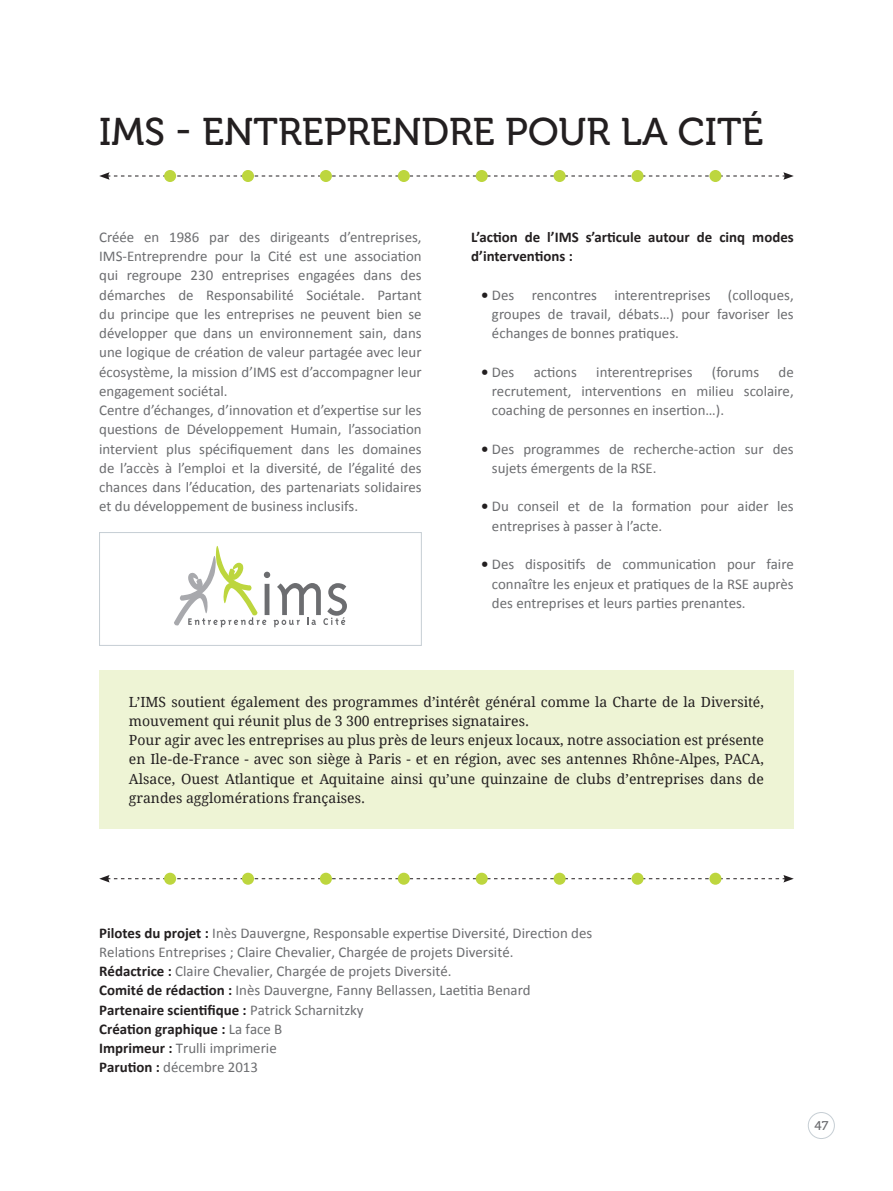
<style>
.page{position:relative;width:893px;height:1191px;background:#fff}
.page>*{position:absolute;margin:0;border:0;box-sizing:border-box;transform-origin:0 0}
.t1{font:38.5px "Museo 500";color:#231f20}
.t2{font:14.88px/19.2px "Calibri";color:#6c6d70}
.t3{font:700 14.88px/19.2px "Calibri";color:#231f20}
.t4{font:14px/19.2px "Droid Serif";color:#231f20}
.t5{font:12.6px "Museo 500";color:#6c6d70}
.s1{font-weight:700;color:#231f20}
</style>
<div class="page">
<div style="left:808px;top:1112px;width:27px;height:27px;border:1px solid #c6ced4;border-radius:50%"></div>
<svg style="left:174px;top:546px;width:173px;height:81px"></svg>
<div style="left:99px;top:532px;width:323px;height:114px;border:1px solid #c6ced4"></div>
<svg style="left:99px;top:172px;width:695px;height:8px"></svg>
<div style="left:320px;top:170px;width:12px;height:12px;background:#bdd63e;border-radius:50%"></div>
<div style="left:164px;top:170px;width:12px;height:12px;background:#bdd63e;border-radius:50%"></div>
<div style="left:398px;top:170px;width:12px;height:12px;background:#bdd63e;border-radius:50%"></div>
<div style="left:554px;top:170px;width:12px;height:12px;background:#bdd63e;border-radius:50%"></div>
<div style="left:242px;top:170px;width:12px;height:12px;background:#bdd63e;border-radius:50%"></div>
<div style="left:476px;top:170px;width:12px;height:12px;background:#bdd63e;border-radius:50%"></div>
<div style="left:631px;top:170px;width:13px;height:12px;background:#bdd63e;border-radius:50%"></div>
<div style="left:709px;top:170px;width:12px;height:12px;background:#bdd63e;border-radius:50%"></div>
<svg style="left:99px;top:875px;width:695px;height:7px"></svg>
<div style="left:320px;top:872px;width:12px;height:12px;background:#bdd63e;border-radius:50%"></div>
<div style="left:164px;top:872px;width:12px;height:12px;background:#bdd63e;border-radius:50%"></div>
<div style="left:398px;top:872px;width:12px;height:12px;background:#bdd63e;border-radius:50%"></div>
<div style="left:554px;top:872px;width:12px;height:12px;background:#bdd63e;border-radius:50%"></div>
<div style="left:242px;top:872px;width:12px;height:12px;background:#bdd63e;border-radius:50%"></div>
<div style="left:476px;top:872px;width:12px;height:12px;background:#bdd63e;border-radius:50%"></div>
<svg style="left:631px;top:872px;width:13px;height:12px"></svg>
<div style="left:709px;top:872px;width:12px;height:12px;background:#bdd63e;border-radius:50%"></div>
<div style="left:99px;top:670px;width:695px;height:159px;background:#eef4d5"></div>
<h1 class="t1" style="left:99px;top:110px;width:626px">IMS - ENTREPRENDRE POUR LA CITÉ</h1>
<p class="t2" style="left:99px;top:227px;width:324px">Créée en 1986 par des dirigeants d’entreprises, IMS-Entreprendre pour la Cité est une association qui regroupe 230 entreprises engagées dans des démarches de Responsabilité Sociétale. Partant du principe que les entreprises ne peuvent bien se développer que dans un environnement sain, dans une logique de création de valeur partagée avec leur écosystème, la mission d’IMS est d’accompagner leur engagement sociétal.<br>Centre d’échanges, d’innovation et d’expertise sur les questions de Développement Humain, l’association intervient plus spécifiquement dans les domaines de l’accès à l’emploi et la diversité, de l’égalité des chances dans l’éducation, des partenariats solidaires et du développement de business inclusifs.</p>
<p class="t3" style="left:471px;top:227px;width:324px">L’action de l’IMS s’articule autour de cinq modes d’interventions :</p>
<p class="t2" style="left:492px;top:285px;width:303px;text-align:justify;text-indent:-11px"><span class="s1">•</span> Des rencontres interentreprises (colloques, groupes de travail, débats…) pour favoriser les échanges de bonnes pratiques.</p>
<p class="t2" style="left:481px;top:362px;width:35px"><span class="s1">•</span> Des</p>
<p class="t2" style="left:534px;top:362px;width:45px">actions</p>
<p class="t2" style="left:596px;top:362px;width:98px">interentreprises</p>
<p class="t2" style="left:712px;top:362px;width:49px">(forums</p>
<p class="t2" style="left:492px;top:362px;width:303px;text-align:justify;text-indent:287px">de recrutement, interventions en milieu scolaire, coaching de personnes en insertion…).</p>
<p class="t2" style="left:492px;top:439px;width:303px;text-indent:-11px"><span class="s1">•</span> Des programmes de recherche-action sur des sujets émergents de la RSE.</p>
<p class="t2" style="left:492px;top:497px;width:303px;text-indent:-11px"><span class="s1">•</span> Du conseil et de la formation pour aider les entreprises à passer à l’acte.</p>
<p class="t2" style="left:492px;top:555px;width:303px;text-align:justify;text-indent:-11px"><span class="s1">•</span> Des dispositifs de communication pour faire connaître les enjeux et pratiques de la RSE auprès des entreprises et leurs parties prenantes.</p>
<p class="t4" style="left:129px;top:692px;width:636px">L’IMS soutient également des programmes d’intérêt général comme la Charte de la Diversité, mouvement qui réunit plus de 3 300 entreprises signataires.<br>Pour agir avec les entreprises au plus près de leurs enjeux locaux, notre association est présente en Ile-de-France - avec son siège à Paris - et en région, avec ses antennes Rhône-Alpes, PACA, Alsace, Ouest Atlantique et Aquitaine ainsi qu’une quinzaine de clubs d’entreprises dans de grandes agglomérations françaises.</p>
<p class="t2" style="left:99px;top:923px;width:495px"><span class="s1">Pilotes du projet :</span> Inès Dauvergne, Responsable expertise Diversité, Direction des Relations Entreprises ; Claire Chevalier, Chargée de projets Diversité.<br><span class="s1">Rédactrice :</span> Claire Chevalier, Chargée de projets Diversité.<br><span class="s1">Comité de rédaction :</span> Inès Dauvergne, Fanny Bellassen, Laetitia Benard <span class="s1">Partenaire scientifique :</span> Patrick Scharnitzky<br><span class="s1">Création graphique :</span> La face B<br><span class="s1">Imprimeur :</span> Trulli imprimerie<br><span class="s1">Parution :</span> décembre 2013</p>
<p class="t5" style="left:814px;top:1118px;width:15px">47</p>
</div>
